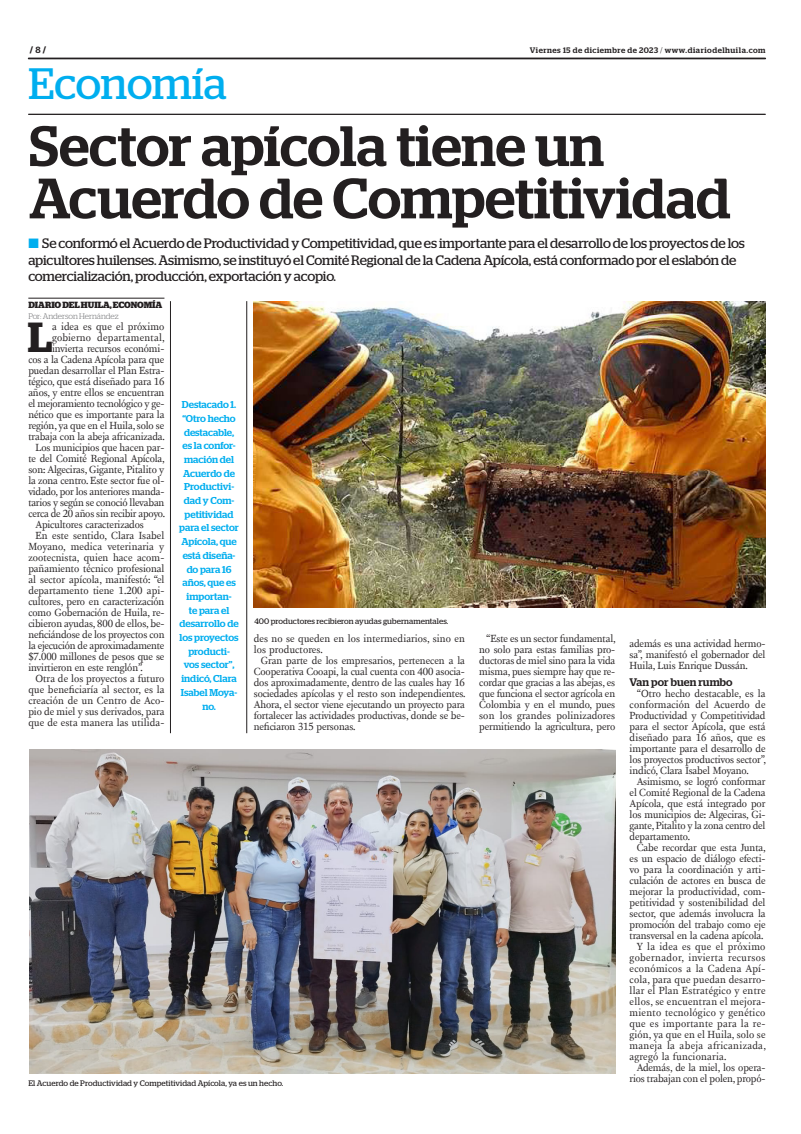
<style>
.page{position:relative;width:801px;height:1134px;background:#fff}
.page>*{position:absolute;margin:0;border:0;box-sizing:border-box;transform-origin:0 0}
.TITULO{font:500 56.8px/52.3px "Stag";letter-spacing:-.005em;color:#231f20}
.t1{font:43.9px "Stag";letter-spacing:-.005em;color:#00aeef}
.TEXTO_UNO{font:600 42px "Stag";color:#231f20}
.SUMARIO{font:13.7px/16.5px "Stag";letter-spacing:-.015em;color:#231f20}
.INTERTITULO{font:500 11px "Stag";letter-spacing:.01em;color:#231f20}
.TEXTO{font:10.6px/11px "New Fournier BP";letter-spacing:-.01em;color:#231f20;text-align:justify}
.TEXTO_UNO-2{font:10.6px/11px "New Fournier BP";letter-spacing:-.01em;color:#231f20;text-align:right}
.TEXTO-2{font:10.6px/11px "New Fournier BP";letter-spacing:.01em;color:#231f20}
.DESTACADO_AZUL{font:500 10px/13.7px "Stag";letter-spacing:-.005em;color:#00aeef;text-align:center}
.CREDITO_1{font:700 9px "Stag";color:#231f20}
.PIE_DE_FOTO{font:8px "Stag";letter-spacing:.01em;color:#231f20}
.t2{font:500 8px "Stag";letter-spacing:.065em;color:#231f20}
.CREDITO_2{font:300 8px "Stag";letter-spacing:-.005em;color:#6c6d70}
.s1{font-weight:500}
.s2{font-weight:300}
.s3{color:#00aeef}
</style>
<div class="page">
<svg style="left:28px;top:58px;width:737px;height:1px"></svg>
<hr style="left:28px;top:114px;width:737px;height:1px;background:#231f20">
<hr style="left:28px;top:298px;width:136px;height:1px;background:#231f20">
<img style="left:254px;top:301px;width:511px;height:306px">
<img style="left:29px;top:749px;width:586px;height:324px">
<hr style="left:170px;top:301px;width:1px;height:432px;background:#231f20">
<hr style="left:246px;top:301px;width:1px;height:432px;background:#231f20">
<p class="CREDITO_1" style="left:30px;top:45px;width:18px">/ <span class="s1">8</span> /</p>
<p class="t2" style="left:530px;top:45px;width:237px">Viernes 15 de diciembre de 2023 <span class="s2">/</span> www.diariodelhuila.com</p>
<p class="t1" style="left:28px;top:58px;width:200px">Economía</p>
<p class="TITULO" style="left:29px;top:119px;width:703px">Sector apícola tiene un<br>Acuerdo de Competitividad</p>
<p class="SUMARIO" style="left:28px;top:235px;width:718px"><span class="s3">■</span> Se conformó el Acuerdo de Productividad y Competitividad, que es importante para el desarrollo de los proyectos de los apicultores huilenses. Asimismo, se instituyó el Comité Regional de la Cadena Apícola, está conformado por el eslabón de comercialización, producción, exportación y acopio.</p>
<p class="CREDITO_1" style="left:28px;top:300px;width:135px">DIARIO DEL HUILA, ECONOMÍA</p>
<p class="CREDITO_2" style="left:28px;top:312px;width:92px">Por: Anderson Hernández</p>
<p class="TEXTO_UNO" style="left:28px;top:313px;width:26px">L</p>
<p class="TEXTO_UNO-2" style="left:28px;top:321px;width:138px">a idea es que el próximo gobierno departamental, invierta recursos económi-<br>cos a la Cadena Apícola para que puedan desarrollar el Plan Estra&shy;tégico, que está diseñado para 16 años, y entre ellos se encuentran el mejoramiento tecnológico y ge&shy;nético que es importante para la región, ya que en el Huila, solo se trabaja con la abeja africanizada.</p>
<p class="TEXTO" style="left:28px;top:442px;width:138px;text-indent:7px">Los municipios que hacen par&shy;te del Comité Regional Apícola, son: Algeciras, Gigante, Pitalito y la zona centro. Este sector fue ol&shy;vidado, por los anteriores manda&shy;tarios y según se conoció llevaban cerca de 20 años sin recibir apoyo.</p>
<p class="TEXTO" style="left:35px;top:519px;width:110px">Apicultores caracterizados</p>
<p class="TEXTO" style="left:28px;top:530px;width:138px;text-indent:7px">En este sentido, Clara Isabel Moyano, medica veterinaria y zootecnista, quien hace acom&shy;pañamiento técnico profesional al sector apícola, manifestó: “el departamento tiene 1.200 api&shy;cultores, pero en caracterización como Gobernación de Huila, re&shy;cibieron ayudas, 800 de ellos, be&shy;neficiándose de los proyectos con la ejecución de aproximadamente $7.000 millones de pesos que se invirtieron en este renglón”.</p>
<p class="TEXTO" style="left:28px;top:673px;width:138px;text-indent:7px">Otra de los proyectos a futuro que beneficiaría al sector, es la creación de un Centro de Aco&shy;pio de miel y sus derivados, para que de esta manera las utilida-</p>
<p class="DESTACADO_AZUL" style="left:179px;top:398px;width:61px">Destacado 1. “Otro hecho destacable, es la confor&shy;mación del<br>Acuerdo de<br>Productivi&shy;dad y Com&shy;petitividad para el sector<br>Apícola, que está diseña&shy;do para 16 años, que es importan-<br>te para el desarrollo de los proyectos producti&shy;vos sector”, indicó, Clara<br>Isabel Moya&shy;no.</p>
<p class="PIE_DE_FOTO" style="left:254px;top:617px;width:195px">400 productores recibieron ayudas gubernamentales.</p>
<p class="TEXTO" style="left:479px;top:633px;width:138px;text-indent:7px">“Este es un sector fundamental, no solo para estas familias pro&shy;ductoras de miel sino para la vida misma, pues siempre hay que re&shy;cordar que gracias a las abejas, es que funciona el sector agrícola en Colombia y en el mundo, pues son los grandes polinizadores permitiendo la agricultura, pero</p>
<p class="TEXTO" style="left:629px;top:637px;width:137px">además es una actividad hermo&shy;sa”, manifestó el gobernador del Huila, Luis Enrique Dussán.</p>
<p class="TEXTO-2" style="left:254px;top:633px;width:213px">des no se queden en los intermediarios, sino en los productores.</p>
<p class="TEXTO" style="left:254px;top:655px;width:213px;text-indent:7px">Gran parte de los empresarios, pertenecen a la Cooperativa Cooapi, la cual cuenta con 400 asocia&shy;dos aproximadamente, dentro de las cuales hay 16 sociedades apícolas y el resto son independientes.<br>Ahora, el sector viene ejecutando un proyecto para fortalecer las actividades productivas, donde se be&shy;neficiaron 315 personas.</p>
<p class="INTERTITULO" style="left:629px;top:676px;width:105px">Van por buen rumbo</p>
<p class="TEXTO" style="left:629px;top:688px;width:138px;text-indent:7px">“Otro hecho destacable, es la conformación del Acuerdo de Productividad y Competitividad para el sector Apícola, que está diseñado para 16 años, que es importante para el desarrollo de los proyectos productivos sector”, indicó, Clara Isabel Moyano.</p>
<p class="TEXTO" style="left:629px;top:776px;width:137px;text-indent:7px">Asimismo, se logró conformar el Comité Regional de la Cadena Apícola, que está integrado por los municipios de: Algeciras, Gi&shy;gante, Pitalito y la zona centro del departamento.</p>
<p class="TEXTO" style="left:629px;top:842px;width:138px;text-indent:7px">Cabe recordar que esta Junta, es un espacio de diálogo efecti&shy;vo para la coordinación y arti&shy;culación de actores en busca de mejorar la productividad, com&shy;petitividad y sostenibilidad del sector, que además involucra la promoción del trabajo como eje transversal en la cadena apícola.</p>
<p class="TEXTO" style="left:629px;top:941px;width:138px;text-indent:7px">Y la idea es que el próximo gobernador, invierta recursos económicos a la Cadena Apí&shy;cola, para que puedan desarro&shy;llar el Plan Estratégico y entre ellos, se encuentran el mejora&shy;miento tecnológico y genético que es importante para la re&shy;gión, ya que en el Huila, solo se maneja la abeja africanizada, agregó la funcionaria.</p>
<p class="TEXTO" style="left:629px;top:1062px;width:137px;text-align:right">Además, de la miel, los opera&shy;rios trabajan con el polen, propó-</p>
<p class="PIE_DE_FOTO" style="left:28px;top:1078px;width:256px">El Acuerdo de Productividad y Competitividad Apícola, ya es un hecho.</p>
</div>
